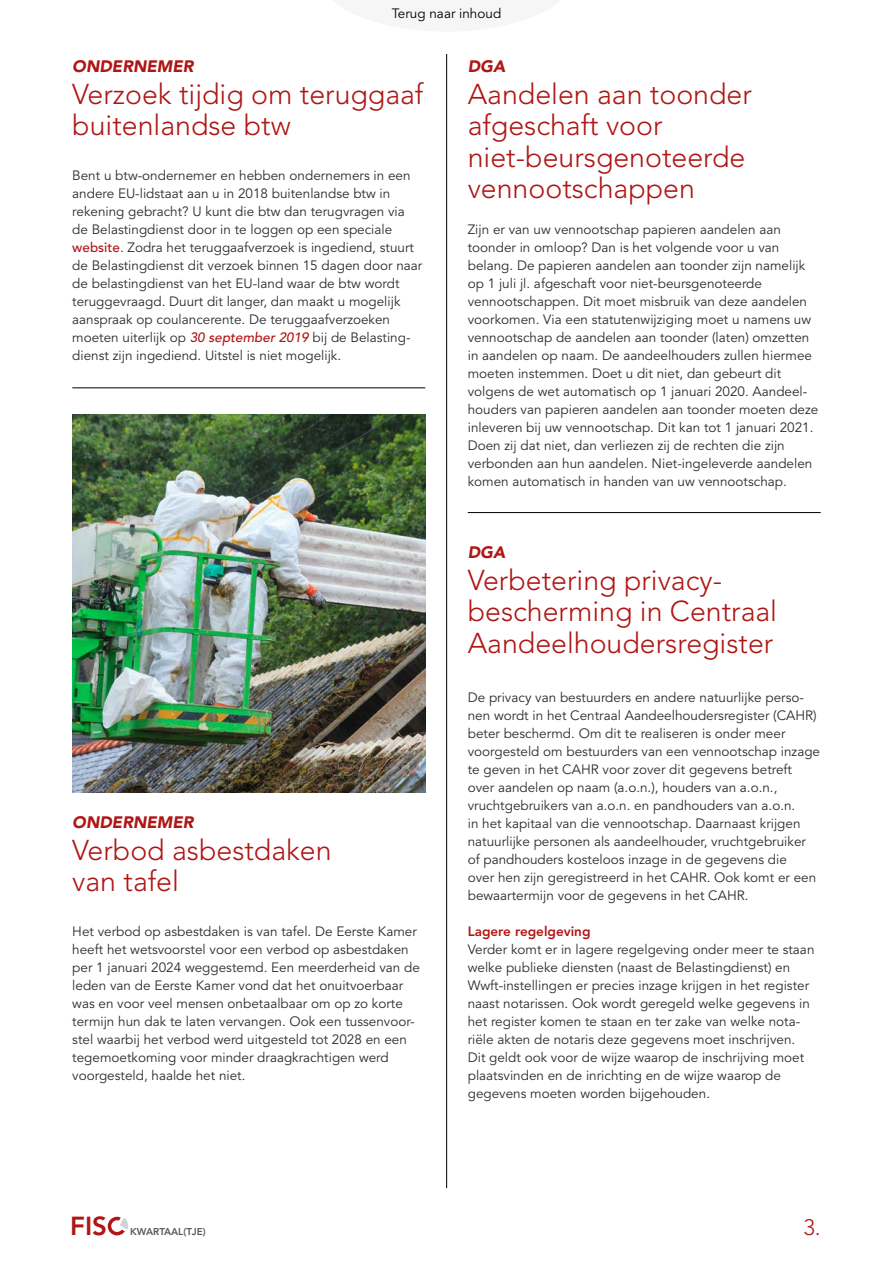
<style>
.page{position:relative;width:893px;height:1263px;background:#fff}
.page>*{position:absolute;margin:0;border:0;box-sizing:border-box;transform-origin:0 0}
.t1{font:300 28.5px/31.5px "Avenir LT";color:#af1615}
.t2{font:800 25.95px "Avenir LT";color:#af1615}
.t3{font:300 22.2px "Avenir LT";color:#af1615}
.t4{font:italic 900 16.5px "Avenir LT";color:#af1615}
.t5{font:13.5px/18px "Avenir LT";color:#2c2c2c}
.t6{font:800 13.5px "Avenir LT";color:#af1615}
.t7{font:13.5px "Avenir LT";color:#000}
.t8{font:800 9.9px "Avenir LT";color:#575756}
.s1{font-weight:500;color:#af1615}
.s2{font-weight:500;font-style:italic;color:#af1615}
</style>
<div class="page">
<div style="left:108px;top:1217px;width:18px;height:18px;border:3px solid #af1615;border-radius:50%"></div>
<svg style="left:114px;top:1216px;width:14px;height:19px"></svg>
<hr style="left:446px;top:54px;width:1px;height:1134px;background:#000">
<hr style="left:72px;top:388px;width:353px;height:1px;background:#000">
<hr style="left:468px;top:512px;width:353px;height:1px;background:#000">
<img style="left:72px;top:414px;width:353px;height:378px">
<p class="t7" style="left:392px;top:5px;width:111px">Terug naar inhoud</p>
<p class="t4" style="left:468px;top:56px;width:39px">DGA</p>
<h1 class="t1" style="left:468px;top:78px;width:286px">Aandelen aan toonder afgeschaft voor niet-beursgenoteerde vennootschappen</h1>
<p class="t5" style="left:468px;top:221px;width:352px">Zijn er van uw vennootschap papieren aandelen aan toonder in omloop? Dan is het volgende voor u van belang. De papieren aandelen aan toonder zijn namelijk op 1 juli jl. afgeschaft voor niet-beursgenoteerde vennootschappen. Dit moet misbruik van deze aandelen voorkomen. Via een statutenwijziging moet u namens uw vennootschap de aandelen aan toonder (laten) omzetten in aandelen op naam. De aandeelhouders zullen hiermee moeten instemmen. Doet u dit niet, dan gebeurt dit volgens de wet automatisch op 1 januari 2020. Aandeel&shy;houders van papieren aandelen aan toonder moeten deze inleveren bij uw vennootschap. Dit kan tot 1 januari 2021.<br>Doen zij dat niet, dan verliezen zij de rechten die zijn verbonden aan hun aandelen. Niet-ingeleverde aandelen komen automatisch in handen van uw vennootschap.</p>
<p class="t4" style="left:72px;top:56px;width:123px">ONDERNEMER</p>
<h1 class="t1" style="left:72px;top:78px;width:353px">Verzoek tijdig om teruggaaf buitenlandse btw</h1>
<p class="t5" style="left:72px;top:167px;width:352px">Bent u btw-ondernemer en hebben ondernemers in een andere EU-lidstaat aan u in 2018 buitenlandse btw in rekening gebracht? U kunt die btw dan terugvragen via de Belastingdienst door in te loggen op een speciale <span class="s1">website</span>. Zodra het teruggaafverzoek is ingediend, stuurt de Belastingdienst dit verzoek binnen 15 dagen door naar de belastingdienst van het EU-land waar de btw wordt teruggevraagd. Duurt dit langer, dan maakt u mogelijk aanspraak op coulancerente. De teruggaafverzoeken moeten uiterlijk op <span class="s2">30 september 2019</span> bij de Belasting&shy;dienst zijn ingediend. Uitstel is niet mogelijk.</p>
<p class="t4" style="left:72px;top:812px;width:123px">ONDERNEMER</p>
<h1 class="t1" style="left:72px;top:834px;width:261px">Verbod asbestdaken van tafel</h1>
<p class="t5" style="left:72px;top:923px;width:349px">Het verbod op asbestdaken is van tafel. De Eerste Kamer heeft het wetsvoorstel voor een verbod op asbestdaken per 1 januari 2024 weggestemd. Een meerderheid van de leden van de Eerste Kamer vond dat het onuitvoerbaar was en voor veel mensen onbetaalbaar om op zo korte termijn hun dak te laten vervangen. Ook een tussenvoor&shy;stel waarbij het verbod werd uitgesteld tot 2028 en een tegemoetkoming voor minder draagkrachtigen werd voorgesteld, haalde het niet.</p>
<p class="t4" style="left:468px;top:542px;width:39px">DGA</p>
<h1 class="t1" style="left:468px;top:564px;width:311px">Verbetering privacy&shy;bescherming in Centraal<br>Aandeelhoudersregister</h1>
<p class="t5" style="left:468px;top:689px;width:354px">De privacy van bestuurders en andere natuurlijke perso&shy;nen wordt in het Centraal Aandeelhoudersregister (CAHR) beter beschermd. Om dit te realiseren is onder meer voorgesteld om bestuurders van een vennootschap inzage te geven in het CAHR voor zover dit gegevens betreft over aandelen op naam (a.o.n.), houders van a.o.n., vruchtgebruikers van a.o.n. en pandhouders van a.o.n.<br>in het kapitaal van die vennootschap. Daarnaast krijgen natuurlijke personen als aandeelhouder, vruchtgebruiker of pandhouders kosteloos inzage in de gegevens die<br>over hen zijn geregistreerd in het CAHR. Ook komt er een bewaartermijn voor de gegevens in het CAHR.</p>
<p class="t6" style="left:468px;top:923px;width:124px">Lagere regelgeving</p>
<p class="t5" style="left:468px;top:941px;width:348px">Verder komt er in lagere regelgeving onder meer te staan welke publieke diensten (naast de Belastingdienst) en Wwft-instellingen er precies inzage krijgen in het register naast notarissen. Ook wordt geregeld welke gegevens in het register komen te staan en ter zake van welke nota&shy;riële akten de notaris deze gegevens moet inschrijven.<br>Dit geldt ook voor de wijze waarop de inschrijving moet plaatsvinden en de inrichting en de wijze waarop de gegevens moeten worden bijgehouden.</p>
<h2 class="t2" style="left:70px;top:1210px;width:38px">FIS</h2>
<p class="t8" style="left:130px;top:1226px;width:77px">KWARTAAL(TJE)</p>
<h3 class="t3" style="left:803px;top:1214px;width:19px">3.</h3>
</div>
